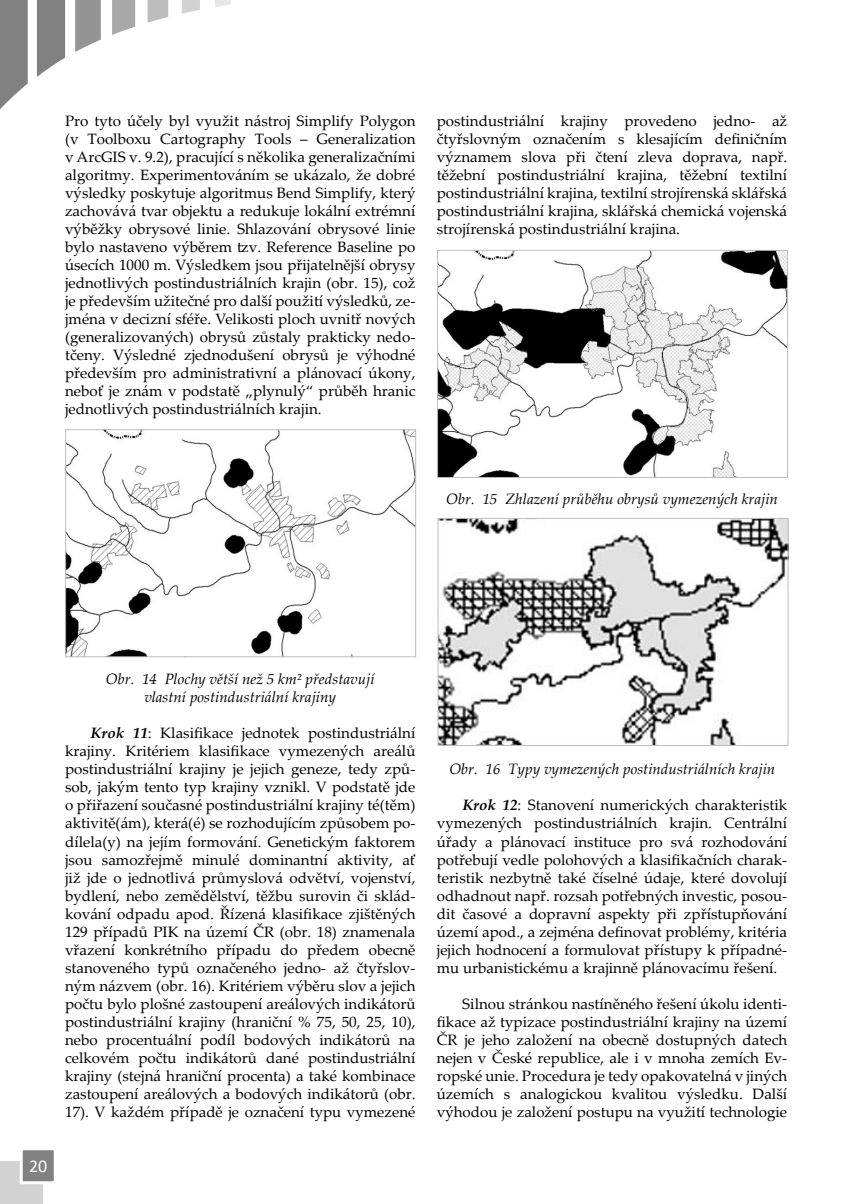
<style>
.page{position:relative;width:851px;height:1204px;background:#fff}
.page>*{position:absolute;margin:0;border:0;box-sizing:border-box;transform-origin:0 0}
.t1{font:18px "Calibri";color:#fff}
.t2{font:15px/18px "Palatino Linotype";color:#000;text-align:justify}
.t3{font:italic 15px/18px "Palatino Linotype";color:#000;text-align:center}
.s1{font-weight:700;font-style:italic}
</style>
<div class="page">
<div style="left:0;top:1160px;width:43px;height:43px;background:#d2d2d2"></div>
<svg style="left:37px;top:0;width:28px;height:77px"></svg>
<svg style="left:75px;top:0;width:26px;height:52px"></svg>
<svg style="left:112px;top:0;width:23px;height:35px"></svg>
<svg style="left:147px;top:0;width:21px;height:23px"></svg>
<svg style="left:182px;top:0;width:18px;height:14px"></svg>
<svg style="left:215px;top:0;width:15px;height:7px"></svg>
<div style="left:20px;top:1146px;width:37px;height:37px;background:#818181;border:3px solid #fff"></div>
<img style="left:67px;top:431px;width:347px;height:224px">
<div style="left:65px;top:429px;width:351px;height:228px;border:1px solid #bdbdbd"></div>
<img style="left:439px;top:252px;width:346px;height:223px">
<div style="left:437px;top:250px;width:350px;height:227px;border:1px solid #bdbdbd"></div>
<img style="left:439px;top:520px;width:347px;height:223px">
<div style="left:437px;top:518px;width:351px;height:227px;border:1px solid #bdbdbd"></div>
<svg style="left:0;top:0;width:28px;height:109px"></svg>
<p class="t2" style="left:65px;top:111px;width:352px">Pro tyto účely byl využit nástroj Simplify Polygon (v Toolboxu Cartography Tools – Generalization v ArcGIS v. 9.2), pracující s několika generalizačními algoritmy. Experimentováním se ukázalo, že dobré výsledky poskytuje algoritmus Bend Simplify, který zachovává tvar objektu a redukuje lokální extrémní výběžky obrysové linie. Shlazování obrysové linie bylo nastaveno výběrem tzv. Reference Baseline po úsecích 1000 m. Výsledkem jsou přijatelnější obrysy jednotlivých postindustriálních krajin (obr. 15), což je především užitečné pro další použití výsledků, ze&shy;jména v decizní sféře. Velikosti ploch uvnitř nových (generalizovaných) obrysů zůstaly prakticky nedo&shy;tčeny. Výsledné zjednodušení obrysů je výhodné především pro administrativní a plánovací úkony, neboť je znám v podstatě „plynulý“ průběh hranic jednotlivých postindustriálních krajin.</p>
<p class="t2" style="left:436px;top:111px;width:352px">postindustriální krajiny provedeno jedno- až čtyřslovným označením s klesajícím definičním významem slova při čtení zleva doprava, např. těžební postindustriální krajina, těžební textilní postindustriální krajina, textilní strojírenská sklářská postindustriální krajina, sklářská chemická vojenská strojírenská postindustriální krajina.</p>
<p class="t3" style="left:446px;top:489px;width:333px">Obr. 15 Zhlazení průběhu obrysů vymezených krajin</p>
<p class="t1" style="left:29px;top:1152px;width:20px">20</p>
<p class="t3" style="left:106px;top:669px;width:270px">Obr. 14 Plochy větší než 5 km² představují vlastní postindustriální krajiny</p>
<p class="t2" style="left:65px;top:723px;width:352px;text-indent:26px"><span class="s1">Krok 11</span>: Klasifikace jednotek postindustriální krajiny. Kritériem klasifikace vymezených areálů postindustriální krajiny je jejich geneze, tedy způ&shy;sob, jakým tento typ krajiny vznikl. V podstatě jde o přiřazení současné postindustriální krajiny té(těm) aktivitě(ám), která(é) se rozhodujícím způsobem po&shy;dílela(y) na jejím formování. Genetickým faktorem jsou samozřejmě minulé dominantní aktivity, ať již jde o jednotlivá průmyslová odvětví, vojenství, bydlení, nebo zemědělství, těžbu surovin či sklád&shy;kování odpadu apod. Řízená klasifikace zjištěných 129 případů PIK na území ČR (obr. 18) znamenala vřazení konkrétního případu do předem obecně stanoveného typů označeného jedno- až čtyřslov&shy;ným názvem (obr. 16). Kritériem výběru slov a jejich počtu bylo plošné zastoupení areálových indikátorů postindustriální krajiny (hraniční % 75, 50, 25, 10), nebo procentuální podíl bodových indikátorů na celkovém počtu indikátorů dané postindustriální krajiny (stejná hraniční procenta) a také kombinace zastoupení areálových a bodových indikátorů (obr.<br>17). V každém případě je označení typu vymezené</p>
<p class="t3" style="left:449px;top:759px;width:327px">Obr. 16 Typy vymezených postindustriálních krajin</p>
<p class="t2" style="left:436px;top:795px;width:352px;text-indent:26px"><span class="s1">Krok 12</span>: Stanovení numerických charakteristik vymezených postindustriálních krajin. Centrální úřady a plánovací instituce pro svá rozhodování potřebují vedle polohových a klasifikačních charak&shy;teristik nezbytně také číselné údaje, které dovolují odhadnout např. rozsah potřebných investic, posou&shy;dit časové a dopravní aspekty při zpřístupňování území apod., a zejména definovat problémy, kritéria jejich hodnocení a formulovat přístupy k případné&shy;mu urbanistickému a krajinně plánovacímu řešení.</p>
<p class="t2" style="left:436px;top:993px;width:352px;text-indent:26px">Silnou stránkou nastíněného řešení úkolu identi&shy;fikace až typizace postindustriální krajiny na území ČR je jeho založení na obecně dostupných datech nejen v České republice, ale i v mnoha zemích Ev&shy;ropské unie. Procedura je tedy opakovatelná v jiných územích s analogickou kvalitou výsledku. Další výhodou je založení postupu na využití technologie</p>
</div>
